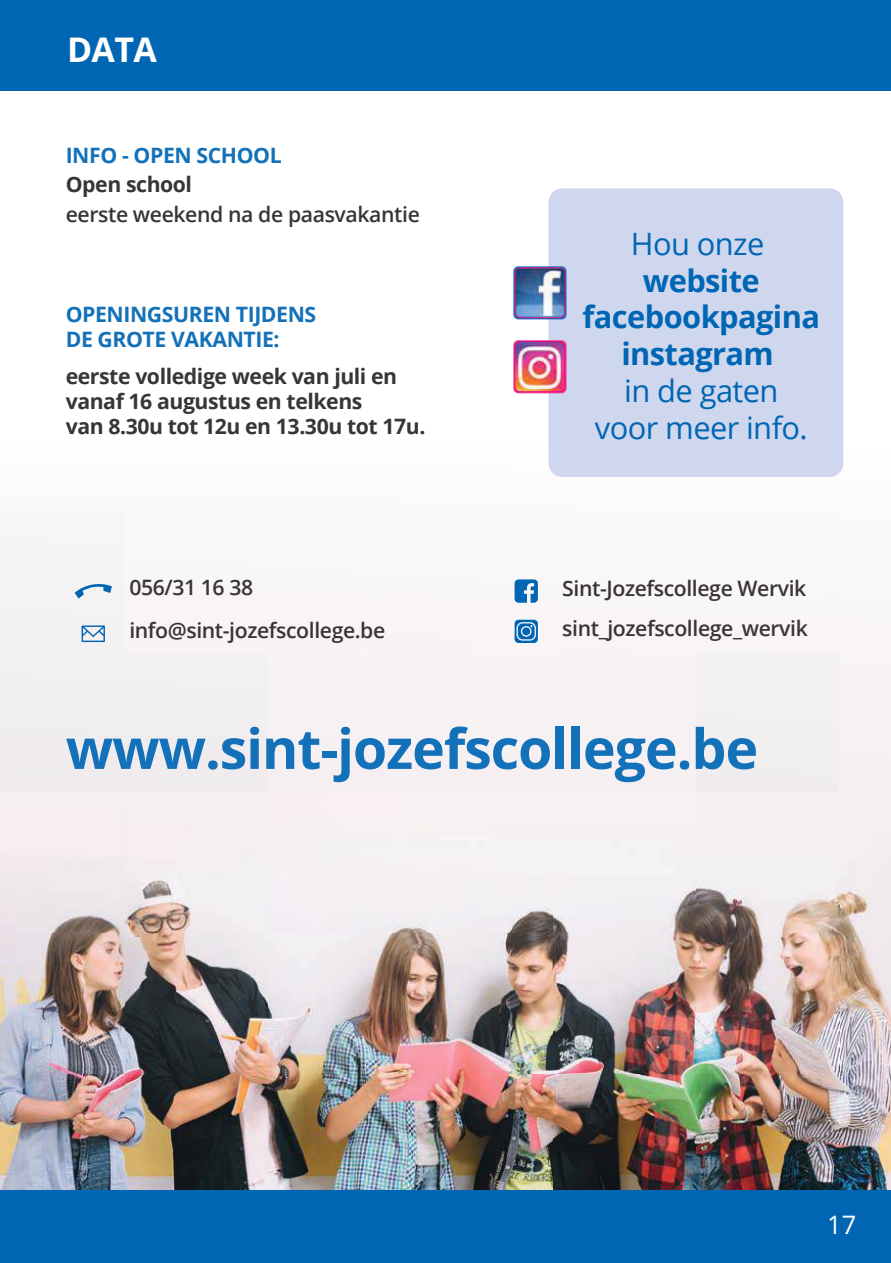
<style>
.page{position:relative;width:891px;height:1263px;background:#fff}
.page>*{position:absolute;margin:0;border:0;box-sizing:border-box;transform-origin:0 0}
.t1{font:700 55.35px "Open Sans";letter-spacing:-.02em;color:#1371b9}
.t2{font:700 33.9px "Open Sans";color:#fff}
.t3{font:700 30.75px/36.9px "Open Sans";letter-spacing:-.02em;color:#0065b3;text-align:center}
.t4{font:30.75px/36.9px "Open Sans";letter-spacing:-.02em;color:#0065b3;text-align:center}
.t5{font:25.5px "Open Sans";color:#fff}
.t6{font:600 21.15px/43.5px "Open Sans";letter-spacing:-.02em;color:#393535}
.t7{font:700 21.15px/25.5px "Open Sans";letter-spacing:-.02em;color:#393535}
.t8{font:700 21.15px/25.5px "Open Sans";letter-spacing:-.02em;color:#1371b9}
</style>
<div class="page">
<img style="left:0;top:371px;width:890px;height:820px">
<div style="left:0;top:0;width:890px;height:90px;background:#0065b3"></div>
<div style="left:548px;top:188px;width:294px;height:289px;background:#cfd7ee;border-radius:14px"></div>
<svg style="left:513px;top:266px;width:53px;height:53px"></svg>
<img style="left:514px;top:268px;width:50px;height:50px">
<div style="left:514px;top:268px;width:50px;height:50px;border:1px solid #ee008c;border-radius:5px"></div>
<svg style="left:513px;top:340px;width:53px;height:53px"></svg>
<img style="left:514px;top:342px;width:50px;height:50px">
<div style="left:514px;top:342px;width:50px;height:50px;border:1px solid #ee008c;border-radius:5px"></div>
<svg style="left:75px;top:583px;width:37px;height:16px"></svg>
<svg style="left:82px;top:626px;width:23px;height:16px"></svg>
<svg style="left:514px;top:579px;width:23px;height:24px"></svg>
<svg style="left:514px;top:620px;width:23px;height:23px"></svg>
<div style="left:0;top:1191px;width:890px;height:72px;background:#0065b3"></div>
<h2 class="t2" style="left:67px;top:36px;width:91px">DATA</h2>
<p class="t8" style="left:66px;top:144px;width:217px">INFO - OPEN SCHOOL</p>
<p class="t7" style="left:66px;top:174px;width:128px">Open school</p>
<p class="t6" style="left:66px;top:195px;width:355px">eerste weekend na de paasvakantie</p>
<p class="t8" style="left:66px;top:304px;width:252px">OPENINGSUREN TIJDENS<br>DE GROTE VAKANTIE:</p>
<p class="t7" style="left:66px;top:365px;width:361px">eerste volledige week van juli en vanaf 16 augustus en telkens<br>van 8.30u tot 12u en 13.30u tot 17u.</p>
<h3 class="t4" style="left:630px;top:228px;width:135px">Hou onze</h3>
<h3 class="t3" style="left:582px;top:265px;width:239px">website facebookpagina instagram</h3>
<h3 class="t4" style="left:594px;top:376px;width:214px">in de gaten voor meer info.</h3>
<p class="t6" style="left:129px;top:567px;width:257px">056/31 16 38 info@sint-jozefscollege.be</p>
<p class="t6" style="left:562px;top:570px;width:247px;line-height:40.2px">Sint-Jozefscollege Wervik sint_jozefscollege_wervik</p>
<h1 class="t1" style="left:66px;top:727px;width:693px">www.sint-jozefscollege.be</h1>
<p class="t5" style="left:826px;top:1214px;width:31px">17</p>
</div>
